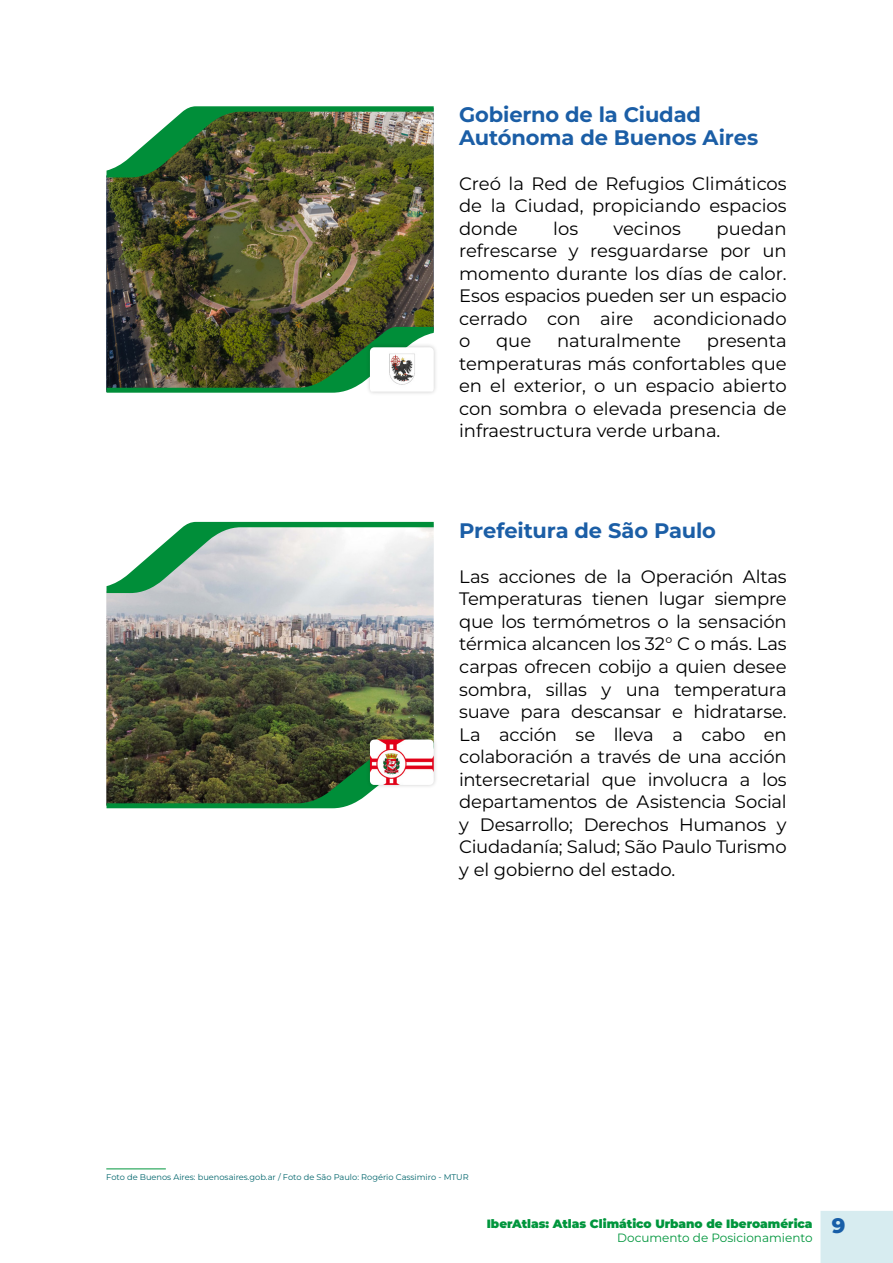
<style>
.page{position:relative;width:893px;height:1263px;background:#fff}
.page>*{position:absolute;margin:0;border:0;box-sizing:border-box;transform-origin:0 0}
.t1{font:700 21px/22.5px "Montserrat";letter-spacing:-.005em;color:#1b5ea6}
.t2{font:18px/22.5px "Montserrat";color:#000;text-align:justify}
.t3{font:900 12px/14.4px "Montserrat";color:#00963d}
.t4{font:8.25px "Montserrat";color:#00656c}
.s1{font-weight:800;font-size:21px;color:#185ea7}
.s2{font-weight:400}
</style>
<div class="page">
<div style="left:820px;top:1211px;width:73px;height:52px;background:#d7ecf0"></div>
<img style="left:107px;top:106px;width:327px;height:287px">
<img style="left:107px;top:522px;width:327px;height:286px">
<div style="left:365px;top:343px;width:74px;height:53px;background:#000;opacity:.2"></div>
<img style="left:370px;top:347px;width:64px;height:45px">
<div style="left:365px;top:735px;width:74px;height:55px;background:#000;opacity:.2"></div>
<img style="left:370px;top:739px;width:64px;height:46px">
<hr style="left:106px;top:1168px;width:60px;height:1px;background:#00963d">
<p class="t1" style="left:459px;top:103px;width:301px">Gobierno de la Ciudad<br>Autónoma de Buenos Aires</p>
<p class="t2" style="left:459px;top:172px;width:329px">Creó la Red de Refugios Climáticos de la Ciudad, propiciando espacios donde</p>
<p class="t2" style="left:459px;top:217px;width:329px;text-indent:257px">puedan refrescarse y resguardarse por un momento durante los días de calor.<br>Esos espacios pueden ser un espacio cerrado con aire acondicionado o</p>
<p class="t2" style="left:553px;top:217px;width:26px">los</p>
<p class="t2" style="left:614px;top:217px;width:69px">vecinos</p>
<p class="t2" style="left:496px;top:329px;width:37px">que</p>
<p class="t2" style="left:557px;top:329px;width:126px">naturalmente</p>
<p class="t2" style="left:459px;top:329px;width:329px;text-indent:248px">presenta temperaturas más confortables que en el exterior, o un espacio abierto con sombra o elevada presencia de infraestructura verde urbana.</p>
<p class="t1" style="left:459px;top:518px;width:258px">Prefeitura de São Paulo</p>
<p class="t2" style="left:459px;top:565px;width:329px">Las acciones de la Operación Altas Temperaturas tienen lugar siempre que los termómetros o la sensación térmica alcancen los 32° C o más. Las carpas ofrecen cobijo a quien desee sombra, sillas y una temperatura suave para descansar e hidratarse.<br>La acción se lleva a cabo en colaboración a través de una acción intersecretarial que involucra a los departamentos de Asistencia Social y Desarrollo; Derechos Humanos y Ciudadanía; Salud; São Paulo Turismo y el gobierno del estado.</p>
<p class="t4" style="left:106px;top:1171px;width:364px">Foto de Buenos Aires: buenosaires.gob.ar / Foto de São Paulo: Rogério Cassimiro - MTUR</p>
<p class="t3" style="left:617px;top:1215px;width:230px;text-indent:-130px">IberAtlas: Atlas Climático Urbano de Iberoamérica <span class="s1">9<br></span><span class="s2">Documento de Posicionamiento</span></p>
</div>
